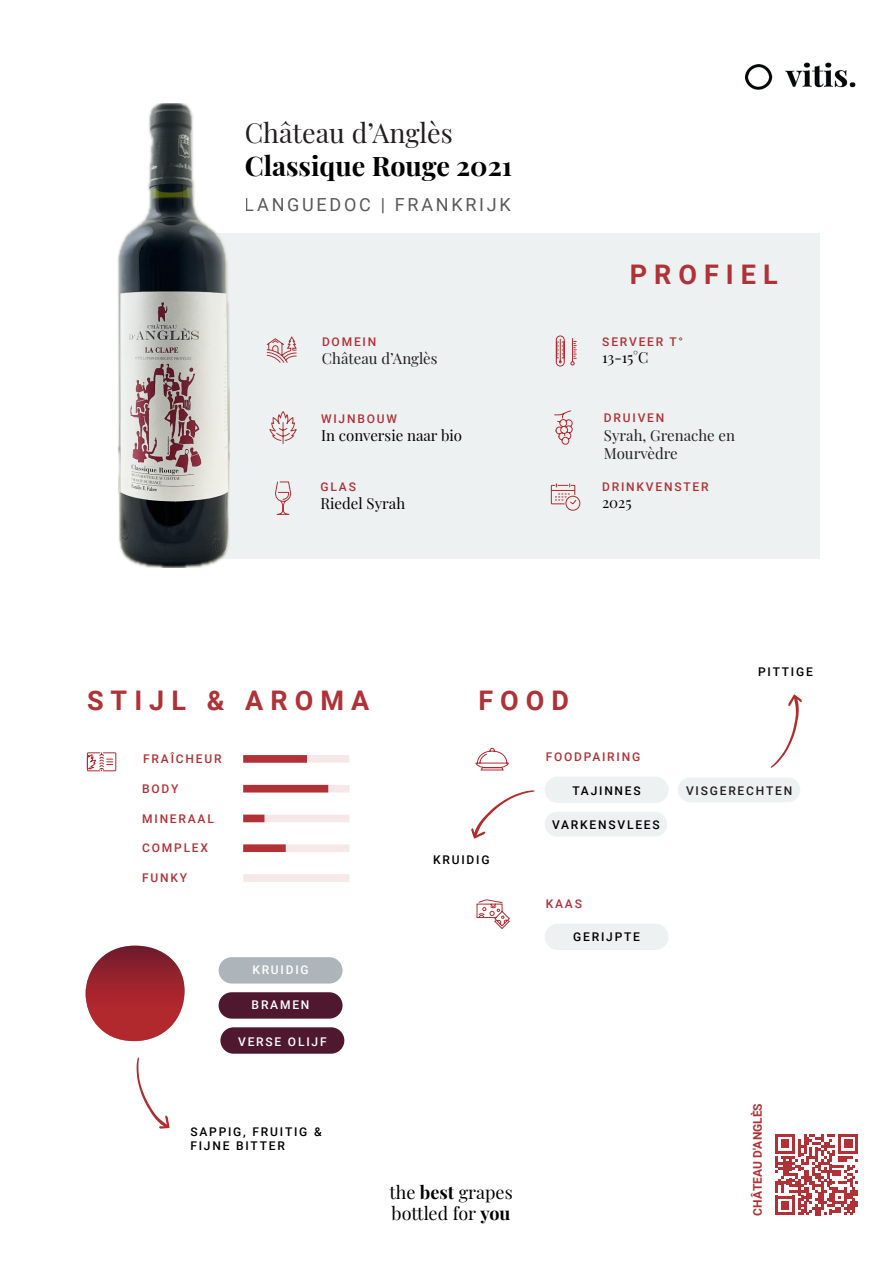
<style>
.page{position:relative;width:893px;height:1263px;background:#fff}
.page>*{position:absolute;margin:0;border:0;box-sizing:border-box;transform-origin:0 0}
.t1{font:700 27px "Roboto";letter-spacing:.26em;color:#b03136}
.t2{font:700 27px "Playfair Display";color:#000001}
.t3{font:27px "Playfair Display";color:#231f20}
.t4{font:18px/21.6px "Playfair Display";color:#000001}
.t5{font:18px "Roboto";letter-spacing:.15em;color:#231f20}
.t6{font:15px/18px "Playfair Display";color:#231f20}
.t7{font:15px "Playfair Display";color:#000001}
.t8{font:500 12px "Roboto";letter-spacing:.15em;color:#b03136}
.t9{font:500 12px "Roboto";letter-spacing:.15em;color:#000001}
.t10{font:500 12px "Roboto";letter-spacing:.15em;color:#fff}
.t11{font:500 12px "Roboto";letter-spacing:.15em;color:#231f20}
.t12{font:700 12px "Roboto";color:#b03136}
.s1{font-weight:700}
</style>
<div class="page">
<div style="left:159px;top:234px;width:661px;height:325px;background:#edf1f2"></div>
<svg style="left:266px;top:336px;width:31px;height:27px"></svg>
<svg style="left:269px;top:411px;width:28px;height:33px"></svg>
<svg style="left:555px;top:335px;width:22px;height:32px"></svg>
<svg style="left:275px;top:481px;width:16px;height:34px"></svg>
<svg style="left:550px;top:483px;width:31px;height:28px"></svg>
<div style="left:243px;top:755px;width:106px;height:8px;background:#f6e8e8"></div>
<svg style="left:86px;top:752px;width:31px;height:20px"></svg>
<svg style="left:243px;top:755px;width:64px;height:8px"></svg>
<svg style="left:475px;top:747px;width:34px;height:24px"></svg>
<svg style="left:476px;top:899px;width:34px;height:30px"></svg>
<div style="left:243px;top:785px;width:106px;height:7px;background:#f6e8e8"></div>
<div style="left:243px;top:785px;width:85px;height:7px;background:#b03136"></div>
<div style="left:243px;top:815px;width:106px;height:7px;background:#f6e8e8"></div>
<div style="left:243px;top:815px;width:21px;height:7px;background:#b03136"></div>
<div style="left:243px;top:844px;width:106px;height:8px;background:#f6e8e8"></div>
<svg style="left:243px;top:844px;width:43px;height:8px"></svg>
<div style="left:243px;top:874px;width:106px;height:8px;background:#f6e8e8"></div>
<div style="left:545px;top:777px;width:124px;height:26px;background:#edf1f2;border-radius:13px"></div>
<div style="left:544px;top:811px;width:124px;height:26px;background:#edf1f2;border-radius:13px"></div>
<div style="left:543px;top:810px;width:126px;height:28px;border:2px solid #fff;border-radius:13px"></div>
<div style="left:545px;top:924px;width:124px;height:26px;background:#edf1f2;border-radius:13px"></div>
<div style="left:220px;top:1027px;width:124px;height:27px;background:#4f182f;border-radius:13px"></div>
<div style="left:219px;top:957px;width:124px;height:26px;background:#aeb5ba;border-radius:13px"></div>
<div style="left:219px;top:992px;width:124px;height:26px;background:#4f182f;border-radius:13px"></div>
<div style="left:677px;top:777px;width:124px;height:26px;background:#edf1f2;border-radius:13px"></div>
<div style="left:676px;top:776px;width:126px;height:28px;border:2px solid #fff;border-radius:13px"></div>
<svg style="left:554px;top:410px;width:19px;height:35px"></svg>
<svg style="left:86px;top:946px;width:99px;height:95px"></svg>
<svg style="left:471px;top:790px;width:64px;height:49px"></svg>
<svg style="left:771px;top:694px;width:31px;height:74px"></svg>
<svg style="left:137px;top:1057px;width:33px;height:71px"></svg>
<img style="left:118px;top:103px;width:112px;height:464px">
<svg style="left:775px;top:1134px;width:83px;height:81px"></svg>
<img style="left:745px;top:62px;width:111px;height:28px">
<p class="t3" style="left:245px;top:112px;width:210px">Château d’Anglès</p>
<p class="t2" style="left:245px;top:144px;width:269px">Classique Rouge 2021</p>
<h2 class="t5" style="left:245px;top:192px;width:267px">LANGUEDOC | FRANKRIJK</h2>
<p class="t8" style="left:322px;top:333px;width:56px">DOMEIN</p>
<p class="t1" style="left:630px;top:256px;width:149px">PROFIEL</p>
<p class="t8" style="left:602px;top:333px;width:82px">SERVEER T°</p>
<p class="t6" style="left:322px;top:349px;width:117px">Château d’Anglès</p>
<p class="t7" style="left:602px;top:346px;width:48px">13-15°C</p>
<p class="t8" style="left:321px;top:411px;width:77px">WIJNBOUW</p>
<p class="t7" style="left:321px;top:423px;width:143px">In conversie naar bio</p>
<p class="t8" style="left:604px;top:410px;width:62px">DRUIVEN</p>
<p class="t6" style="left:604px;top:425px;width:133px">Syrah, Grenache en<br>Mourvèdre</p>
<p class="t8" style="left:321px;top:478px;width:37px">GLAS</p>
<p class="t8" style="left:602px;top:478px;width:108px">DRINKVENSTER</p>
<p class="t7" style="left:321px;top:491px;width:86px">Riedel Syrah</p>
<p class="t7" style="left:602px;top:491px;width:31px">2025</p>
<p class="t1" style="left:87px;top:681px;width:284px">STIJL &amp; AROMA</p>
<p class="t1" style="left:478px;top:681px;width:92px">FOOD</p>
<p class="t9" style="left:758px;top:663px;width:56px">PITTIGE</p>
<p class="t8" style="left:143px;top:751px;width:80px">FRAÎCHEUR</p>
<p class="t8" style="left:142px;top:780px;width:38px">BODY</p>
<p class="t8" style="left:142px;top:810px;width:73px">MINERAAL</p>
<p class="t8" style="left:142px;top:840px;width:67px">COMPLEX</p>
<p class="t8" style="left:142px;top:870px;width:47px">FUNKY</p>
<p class="t10" style="left:252px;top:962px;width:58px">KRUIDIG</p>
<p class="t10" style="left:252px;top:997px;width:59px">BRAMEN</p>
<p class="t10" style="left:238px;top:1033px;width:90px">VERSE OLIJF</p>
<p class="t9" style="left:190px;top:1123px;width:133px">SAPPIG, FRUITIG &amp;</p>
<p class="t9" style="left:190px;top:1137px;width:96px">FIJNE BITTER</p>
<p class="t9" style="left:433px;top:851px;width:58px">KRUIDIG</p>
<p class="t8" style="left:546px;top:748px;width:96px">FOODPAIRING</p>
<p class="t9" style="left:572px;top:782px;width:70px">TAJINNES</p>
<p class="t11" style="left:705px;top:782px;width:70px">TAJINNES</p>
<p class="t9" style="left:552px;top:816px;width:109px">VARKENSVLEES</p>
<p class="t11" style="left:686px;top:782px;width:108px">VISGERECHTEN</p>
<p class="t8" style="left:546px;top:896px;width:38px">KAAS</p>
<p class="t9" style="left:573px;top:928px;width:68px">GERIJPTE</p>
<p class="t4" style="left:389px;top:1180px;width:125px">the <span class="s1">best</span> grapes bottled for <span class="s1">you</span></p>
<p class="t12" style="left:749px;top:1216px;width:114px;rotate:-90deg">CHÂTEAU D'ANGLÈS</p>
</div>
